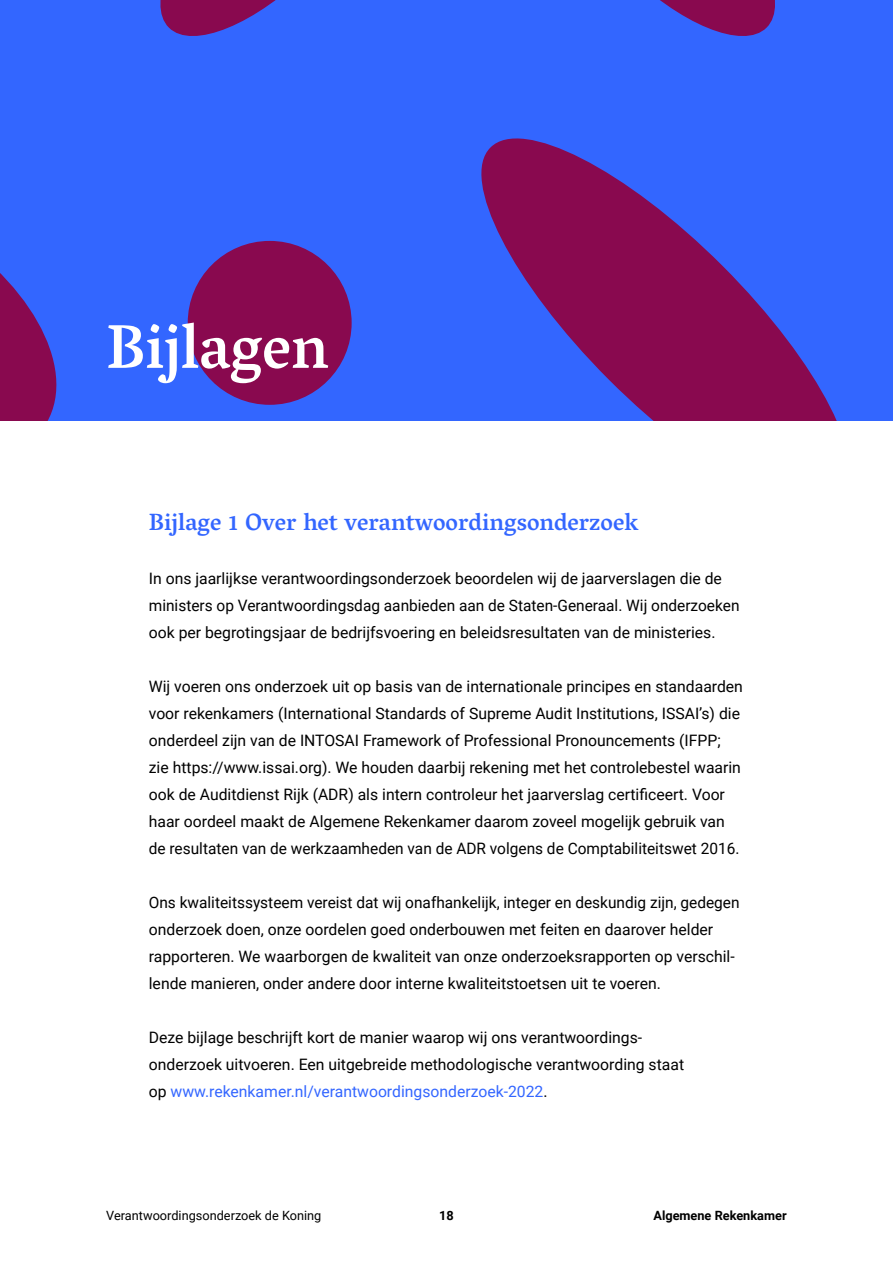
<style>
.page{position:relative;width:893px;height:1263px;background:#fff}
.page>*{position:absolute;margin:0;border:0;box-sizing:border-box;transform-origin:0 0}
._5_Kop_1_-_H2{font:500 63px "Vesper Libre";color:#fff}
._6_Kop_2_-_H3{font:500 24px "Vesper Libre";color:#36f}
._0_Platte_tekst_-_P{font:15.75px/27px "Roboto";color:#000}
.t1{font:12.75px "Roboto";color:#000}
.t2{font:700 12.75px "Roboto";color:#000}
.s1{color:#36f}
</style>
<div class="page">
<div style="left:0;top:0;width:893px;height:421px;background:#36f"></div>
<svg style="left:481px;top:138px;width:356px;height:283px;fill:#89094f"></svg>
<div style="left:188px;top:241px;width:164px;height:164px;background:#89094f;border-radius:50%"></div>
<svg style="left:160px;top:0;width:116px;height:36px"></svg>
<svg style="left:660px;top:0;width:115px;height:36px"></svg>
<svg style="left:0;top:273px;width:57px;height:148px"></svg>
<h2 class="_5_Kop_1_-_H2" style="left:106px;top:309px;width:224px">Bijlagen</h2>
<h3 class="_6_Kop_2_-_H3" style="left:149px;top:507px;width:491px">Bijlage 1 Over het verantwoordingsonderzoek</h3>
<p class="_0_Platte_tekst_-_P" style="left:149px;top:564px;width:592px">In ons jaarlijkse verantwoordingsonderzoek beoordelen wij de jaarverslagen die de ministers op Verantwoordingsdag aanbieden aan de Staten-Generaal. Wij onderzoeken ook per begrotingsjaar de bedrijfsvoering en beleidsresultaten van de ministeries.</p>
<p class="_0_Platte_tekst_-_P" style="left:149px;top:672px;width:596px">Wij voeren ons onderzoek uit op basis van de internationale principes en standaarden voor rekenkamers (International Standards of Supreme Audit Institutions, ISSAI’s) die onderdeel zijn van de INTOSAI Framework of Professional Pronouncements (IFPP; zie https://www.issai.org). We houden daarbij rekening met het controlebestel waarin ook de Auditdienst Rijk (ADR) als intern controleur het jaarverslag certificeert. Voor haar oordeel maakt de Algemene Rekenkamer daarom zoveel mogelijk gebruik van de resultaten van de werkzaamheden van de ADR volgens de Comptabiliteitswet 2016.</p>
<p class="_0_Platte_tekst_-_P" style="left:149px;top:888px;width:592px">Ons kwaliteitssysteem vereist dat wij onafhankelijk, integer en deskundig zijn, gedegen onderzoek doen, onze oordelen goed onderbouwen met feiten en daarover helder rapporteren. We waarborgen de kwaliteit van onze onderzoeksrapporten op verschil&shy;lende manieren, onder andere door interne kwaliteitstoetsen uit te voeren.</p>
<p class="_0_Platte_tekst_-_P" style="left:149px;top:1023px;width:537px">Deze bijlage beschrijft kort de manier waarop wij ons verantwoordings&shy;onderzoek uitvoeren. Een uitgebreide methodologische verantwoording staat op <span class="s1">www.rekenkamer.nl/verantwoordingsonderzoek-2022</span>.</p>
<p class="t1" style="left:106px;top:1207px;width:217px">Verantwoordingsonderzoek de Koning</p>
<p class="t2" style="left:439px;top:1207px;width:16px">18</p>
<p class="t2" style="left:653px;top:1207px;width:135px">Algemene Rekenkamer</p>
</div>
